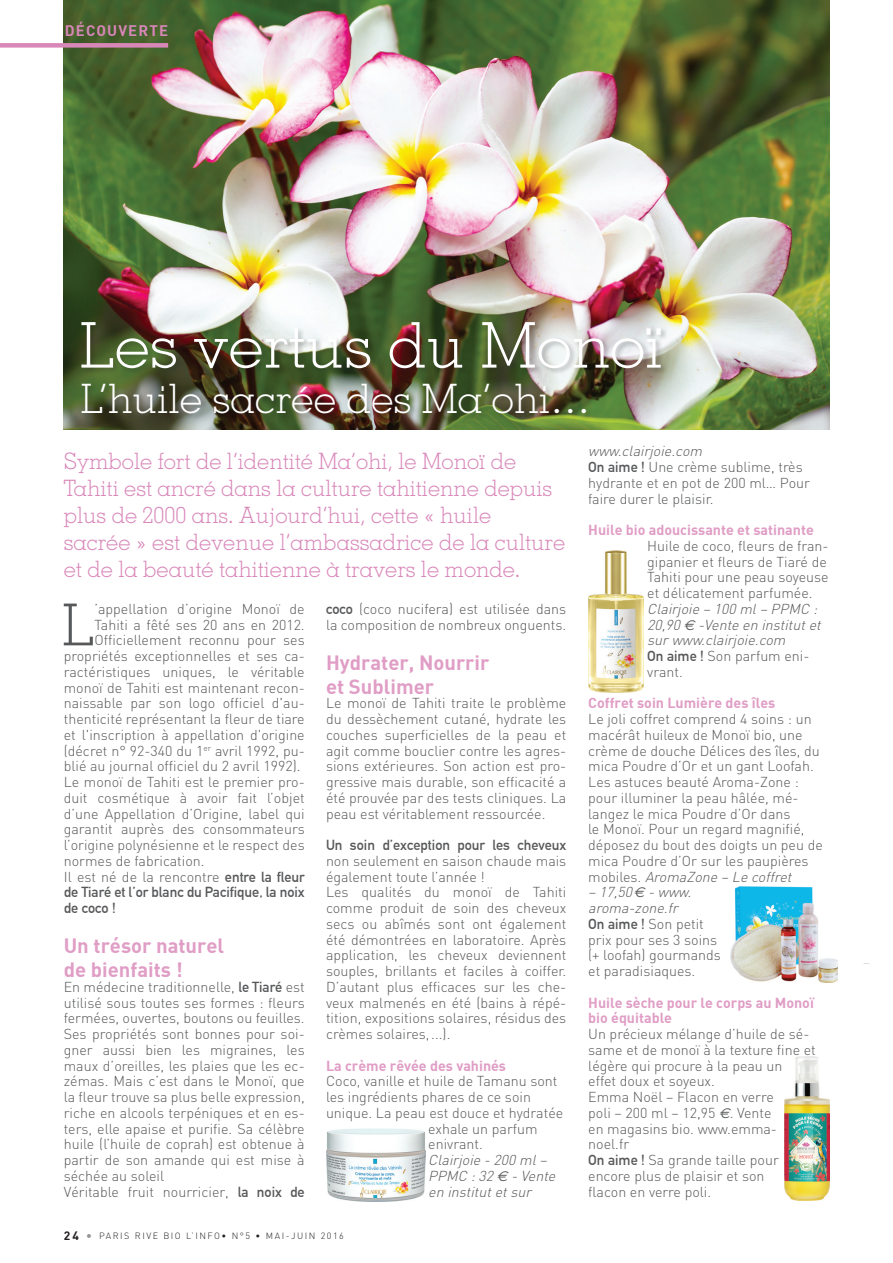
<style>
.page{position:relative;width:893px;height:1263px;background:#fff}
.page>*{position:absolute;margin:0;border:0;box-sizing:border-box;transform-origin:0 0}
.t1{font:300 63px "Memphis";color:#fff}
.t2{font:300 57.9px "Memphis";color:#57585a}
.t3{font:300 40.5px "Memphis";color:#fff}
.t4{font:300 22.5px/27px "Memphis";color:#d987b9}
.t5{font:700 20.25px/24.3px "DI Nbek";color:#e09dc5}
.t6{font:700 15px "DI Nbek";letter-spacing:.075em;color:#d987b9}
.t7{font:300 14.25px/15.8px "DIN";color:#57585a}
.t8{font:italic 300 14.25px/15.8px "DIN";color:#57585a}
.t9{font:700 14.25px/15.8px "DI Nbek";color:#e09dc5}
.t10{font:700 14.25px/15.8px "DIN Alternate";color:#57585a}
.t11{font:300 9px "DIN";letter-spacing:.17em;color:#231f20}
.s1{font-style:italic}
.s2{font-family:"DIN Alternate";font-weight:700}
.s3{font-family:"Euro Sans";font-weight:400}
.s4{font-family:"DIN Alternate";font-weight:700;font-style:normal}
.s5{font-style:normal}
.s6{font-family:"Euro Sans";font-weight:400;font-style:italic}
.s7{font-weight:700;font-size:12px}
.s8{font-weight:700;font-size:12px;color:#939598}
</style>
<div class="page">
<img style="left:64px;top:0;width:765px;height:429px">
<div style="left:80px;top:321px;width:588px;height:54px;background:#231f20;opacity:.3"></div>
<div style="left:80px;top:382px;width:513px;height:38px;background:#231f20;opacity:.3"></div>
<img style="left:784px;top:1057px;width:45px;height:143px">
<img style="left:730px;top:887px;width:108px;height:95px">
<img style="left:588px;top:550px;width:55px;height:143px">
<img style="left:326px;top:1128px;width:99px;height:73px">
<div style="left:0;top:43px;width:168px;height:5px;background:#d987b9"></div>
<p class="t6" style="left:65px;top:21px;width:105px">DÉCOUVERTE</p>
<h1 class="t1" style="left:80px;top:307px;width:584px">Les vertus du Monoï</h1>
<h3 class="t3" style="left:81px;top:374px;width:511px">L’huile sacrée des Ma’ohi…</h3>
<h3 class="t4" style="left:64px;top:448px;width:503px">Symbole fort de l’identité Ma’ohi, le Monoï de Tahiti est ancré dans la culture tahitienne depuis plus de 2000 ans. Aujourd’hui, cette « huile<br>sacrée » est devenue l’ambassadrice de la culture et de la beauté tahitienne à travers le monde.</h3>
<p class="t7" style="left:588px;top:443px;width:223px"><span class="s1">www.clairjoie.com<br></span><span class="s2">On aime !</span> Une crème sublime, très hydrante et en pot de 200 ml… Pour faire durer le plaisir.</p>
<p class="t9" style="left:588px;top:521px;width:227px">Huile bio adoucissante et satinante</p>
<p class="t7" style="left:647px;top:538px;width:183px">Huile de coco, fleurs de fran&shy;gipanier et fleurs de Tiaré de<br>Tahiti pour une peau soyeuse et délicatement parfumée.</p>
<p class="t8" style="left:647px;top:601px;width:179px">Clairjoie – 100 ml– PPMC :<br>20,90 <span class="s3">€</span> -Vente en institutet surwww.clairjoie.com<br><span class="s4">On aime !</span> <span class="s5">Son parfum eni&shy;vrant.</span></p>
<p class="t9" style="left:588px;top:695px;width:189px">Coffret soin Lumière des îles</p>
<p class="t7" style="left:588px;top:711px;width:236px">Le joli coffret comprend 4 soins : un macérât huileux de Monoï bio, une crème de douche Délices des îles, du mica Poudre d’Or et un gant Loofah.<br>Les astuces beauté Aroma-Zone : pour illuminer la peau hâlée, mé&shy;langez le mica Poudre d’Or dans<br>le Monoï. Pour un regard magnifié, déposez du bout des doigts un peu de mica Poudre d’Or sur les paupières m o b i le s . <span class="s1">AromaZone – Le coffret</span></p>
<p class="t7" style="left:588px;top:884px;width:134px"><span class="s1">– 17,50</span><span class="s6">€</span> <span class="s1">-www. aroma-zone.fr<br></span><span class="s2">On aime !</span> Son petit prix pour ses 3 soins (+ loofah) gourmands et paradisiaques.</p>
<p class="t9" style="left:588px;top:994px;width:227px">Huile sèche pour le corps au Monoï bio équitable</p>
<p class="t7" style="left:588px;top:1026px;width:229px">Un précieux mélange d’huile de sé&shy;same et de monoï à la texture fine et légère qui procure à la peau un<br>effet doux et soyeux.<br>Emma Noël – Flacon en verre<br>poli – 200 ml – 12,95 <span class="s6">€</span>. Vente<br>en magasins bio. www.emma&shy;noel.fr<br><span class="s2">On aime !</span> Sa grande taille pour encore plus de plaisir et son<br>flacon en verre poli.</p>
<p class="t7" style="left:326px;top:601px;width:242px"><span class="s2">coco</span> (coco nucifera) est utilisée dans la composition de nombreux onguents.</p>
<h3 class="t5" style="left:326px;top:649px;width:165px">Hydrater, Nourrir et Sublimer</h3>
<p class="t7" style="left:326px;top:695px;width:242px;text-align:justify">Le monoï de Tahiti traite le problème du dessèchement cutané, hydrate les couches superficielles de la peau et agit comme bouclier contre les agres&shy;sions extérieures. Son action est pro&shy;gressive mais durable, son efficacité a été prouvée par des tests cliniques. La peau est véritablement ressourcée.</p>
<p class="t10" style="left:326px;top:836px;width:242px">Un soin d’exception pour les cheveux</p>
<p class="t7" style="left:326px;top:853px;width:242px">non seulement en saison chaude mais également toute l’année !<br>Les qualités du monoï de Tahiti comme produit de soin des cheveux secs ou abîmés sont ont également été démontrées en laboratoire. Après application, les cheveux deviennent souples, brillants et faciles à coiffer.<br>D’autant plus efficaces sur les che&shy;veux malmenés en été (bains à répé&shy;tition, expositions solaires, résidus des crèmes solaires,...).</p>
<p class="t9" style="left:326px;top:1057px;width:182px">La crème rêvée des vahinés</p>
<p class="t7" style="left:326px;top:1073px;width:233px">Coco, vanille et huile de Tamanu sont</p>
<p class="t7" style="left:326px;top:1089px;width:206px">les ingrédients phares de ce soin</p>
<p class="t7" style="left:326px;top:1105px;width:239px">unique. La peau est douce et hydratée</p>
<p class="t7" style="left:428px;top:1120px;width:111px">exhale un parfum</p>
<p class="t7" style="left:428px;top:1136px;width:56px">enivrant.</p>
<p class="t8" style="left:428px;top:1152px;width:132px">Clairjoie -200 ml–<br>PPMC :32 <span class="s3">€</span> -Vente en institutetsur</p>
<h2 class="t2" style="left:62px;top:589px;width:34px">L</h2>
<p class="t7" style="left:94px;top:601px;width:212px">’appellation d’origine Monoï de</p>
<p class="t7" style="left:94px;top:616px;width:212px">Tahiti a fêté ses 20 ans en 2012.</p>
<p class="t7" style="left:94px;top:632px;width:212px">Officiellement reconnu pour ses</p>
<p class="t7" style="left:64px;top:648px;width:242px">propriétés exceptionnelles et ses ca-</p>
<p class="t7" style="left:64px;top:664px;width:242px">ractéristiques uniques, le véritable</p>
<p class="t7" style="left:64px;top:679px;width:242px">monoï de Tahiti est maintenant recon-</p>
<p class="t7" style="left:64px;top:695px;width:242px">naissable par son logo officiel d'au-</p>
<p class="t7" style="left:64px;top:711px;width:242px">thenticité représentant la fleur de tiare</p>
<p class="t7" style="left:64px;top:727px;width:242px">et l'inscription à appellation d'origine</p>
<p class="t7" style="left:64px;top:742px;width:242px">(décret n° 92-340 du 1<sup>er</sup> avril 1992, pu-</p>
<p class="t7" style="left:64px;top:758px;width:238px">blié au journal officiel du 2 avril 1992).</p>
<p class="t7" style="left:64px;top:774px;width:242px">Le monoï de Tahiti est le premier pro-</p>
<p class="t7" style="left:64px;top:790px;width:242px">duit cosmétique à avoir fait l’objet</p>
<p class="t7" style="left:64px;top:805px;width:242px">d’une Appellation d’Origine, label qui</p>
<p class="t7" style="left:64px;top:821px;width:242px">garantit auprès des consommateurs</p>
<p class="t7" style="left:64px;top:837px;width:242px">l’origine polynésienne et le respect des</p>
<p class="t7" style="left:64px;top:853px;width:142px">normes de fabrication.</p>
<p class="t7" style="left:64px;top:868px;width:242px">Il est né de la rencontre <span class="s2">entre la fleur</span></p>
<p class="t10" style="left:64px;top:883px;width:242px">de Tiaré et l’or blanc du Pacifique, la noix de coco !</p>
<h3 class="t5" style="left:64px;top:933px;width:162px">Un trésor naturel de bienfaits !</h3>
<p class="t7" style="left:64px;top:979px;width:242px">En médecine traditionnelle, <span class="s2">le Tiaré</span> est utilisé sous toutes ses formes : fleurs fermées, ouvertes, boutons ou feuilles.<br>Ses propriétés sont bonnes pour soi&shy;gner aussi bien les migraines, les maux d’oreilles, les plaies que les ec&shy;zémas. Mais c’est dans le Monoï, que la fleur trouve sa plus belle expression, riche en alcools terpéniques et en es&shy;ters, elle apaise et purifie. Sa célèbre huile (l’huile de coprah) est obtenue à partir de son amande qui est mise à séchée au soleil<br>Véritable fruit nourricier, <span class="s2">la noix de</span></p>
<p class="t11" style="left:64px;top:1230px;width:282px"><span class="s7">24</span> <span class="s8">•</span> PARIS RIVE BIO L’INFO• N°5 • MAI-JUIN 2016</p>
</div>
